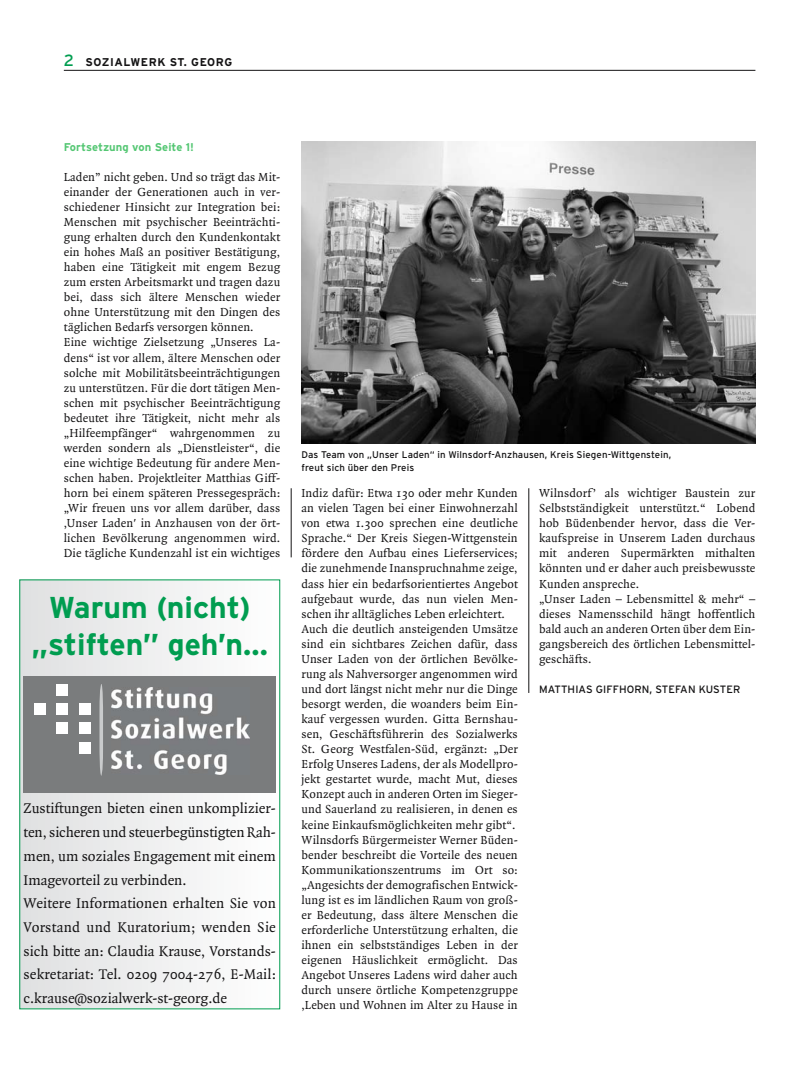
<style>
.page{position:relative;width:798px;height:1074px;background:#fff}
.page>*{position:absolute;margin:0;border:0;box-sizing:border-box;transform-origin:0 0}
.t1{font:700 30.12px/37.6px "Interstate";color:#009d50;text-align:center}
.t2{font:15.12px/23.8px "Quadraat";color:#141314}
.t3{font:12.5px/15px "Quadraat";letter-spacing:.01em;color:#141314}
.t4{font:700 11.25px "Interstate";letter-spacing:-.005em;color:#55c774}
.t5{font:700 11.25px "Interstate";letter-spacing:.05em;color:#141314}
.t6{font:10.62px "Interstate";letter-spacing:.01em;color:#141314}
.t7{font:9.75px/13.2px "Interstate";letter-spacing:.01em;color:#141314}
.s1{font-weight:400;font-size:16.25px;color:#009d50}
</style>
<div class="page">
<hr style="left:64px;top:70px;width:691px;height:1px;background:#141314">
<hr style="left:528px;top:488px;width:1px;height:205px;background:#141314">
<hr style="left:291px;top:488px;width:1px;height:69px;background:#141314">
<img style="left:301px;top:142px;width:454px;height:302px">
<div style="left:20px;top:580px;width:259px;height:429px;background:linear-gradient(to right,#dfdfe0,#fefefe)"></div>
<div style="left:24px;top:676px;width:252px;height:116px;background:#7a7c7d"></div>
<img style="left:112px;top:687px;width:137px;height:88px">
<div style="left:34px;top:703px;width:12px;height:12px;background:#fff"></div>
<div style="left:56px;top:703px;width:12px;height:12px;background:#fff"></div>
<div style="left:56px;top:684px;width:12px;height:12px;background:#fff"></div>
<div style="left:79px;top:703px;width:11px;height:12px;background:#fff"></div>
<div style="left:56px;top:722px;width:12px;height:12px;background:#fff"></div>
<div style="left:79px;top:722px;width:11px;height:12px;background:#fff"></div>
<div style="left:79px;top:741px;width:11px;height:12px;background:#fff"></div>
<svg style="left:99px;top:684px;width:4px;height:91px"></svg>
<p class="t5" style="left:64px;top:58px;width:170px"><span class="s1">2</span> SOZIALWERK ST. GEORG</p>
<p class="t4" style="left:64px;top:143px;width:132px">Fortsetzung von Seite 1!</p>
<p class="t3" style="left:64px;top:170px;width:218px">Laden” nicht geben. Und so trägt das Mit&shy;einander der Generationen auch in ver&shy;schiedener Hinsicht zur Integration bei:<br>Menschen mit psychischer Beeinträchti&shy;gung erhalten durch den Kundenkontakt ein hohes Maß an positiver Bestätigung, haben eine Tätigkeit mit engem Bezug zum ersten Arbeitsmarkt und tragen dazu bei, dass sich ältere Menschen wieder ohne Unterstützung mit den Dingen des täglichen Bedarfs versorgen können.<br>Eine wichtige Zielsetzung „Unseres La - dens“ ist vor allem, ältere Menschen oder solche mit Mobilitätsbeeinträchtigungen zu unterstützen. Für die dort tätigen Men&shy;schen mit psychischer Beeinträchtigung bedeutet ihre Tätigkeit, nicht mehr als „Hilfeempfänger“ wahrgenommen zu werden sondern als „Dienstleister“, die eine wichtige Bedeutung für andere Men&shy;schen haben. Projektleiter Matthias Giff&shy;horn bei einem späteren Pressegespräch: „Wir freuen uns vor allem darüber, dass ,Unser Laden' in Anzhausen von der ört&shy;lichen Bevölkerung angenommen wird.<br>Die tägliche Kundenzahl ist ein wichtiges</p>
<h1 class="t1" style="left:32px;top:590px;width:238px">Warum (nicht) „stiften” geh’n...</h1>
<p class="t2" style="left:24px;top:798px;width:254px">Zustiftungen bieten einen unkomplizier&shy;ten, sicheren und steuerbegünstigten Rah&shy;men, um soziales Engagement mit einem Image vorteil zu verbinden.<br>Weitere Informationen erhalten Sie von Vorstand und Kuratorium; wenden Sie sich bitte an: Claudia Krause, Vorstands&shy;sekretariat: Tel. 0209 7004-276, E-Mail: c.krause@sozialwerk-st-georg.de</p>
<p class="t7" style="left:301px;top:448px;width:371px">Das Team von „Unser Laden“ in Wilnsdorf-Anzhausen, Kreis Siegen-Wittgenstein, freut sich über den Preis</p>
<p class="t3" style="left:301px;top:486px;width:218px">Indiz dafür: Etwa 130 oder mehr Kunden an vielen Tagen bei einer Einwohnerzahl von etwa 1.300 sprechen eine deutliche Sprache.“ Der Kreis Siegen-Wittgenstein fördere den Aufbau eines Lieferservices; die zunehmende Inanspruchnahme zeige, dass hier ein bedarfsorientiertes Angebot aufgebaut wurde, das nun vielen Men&shy;schen ihr alltägliches Leben erleichtert.<br>Auch die deutlich ansteigenden Umsätze sind ein sichtbares Zeichen dafür, dass Unser Laden von der örtlichen Bevölke&shy;rung als Nahversorger angenommen wird und dort längst nicht mehr nur die Dinge besorgt werden, die woanders beim Ein&shy;kauf vergessen wurden. Gitta Bernshau&shy;sen, Geschäftsführerin des Sozialwerks St. Georg Westfalen-Süd, ergänzt: „Der Erfolg Unseres Ladens, der als Modellpro&shy;jekt gestartet wurde, macht Mut, dieses Konzept auch in anderen Orten im Sieger&shy;und Sauerland zu realisieren, in denen es keine Einkaufsmöglichkeiten mehr gibt“.<br>Wilnsdorfs Bürgermeister Werner Büden&shy;bender beschreibt die Vorteile des neuen Kommunikationszentrums im Ort so: „Angesichts der demografischen Entwick&shy;lung ist es im ländlichen Raum von groß&shy;er Bedeutung, dass ältere Menschen die erforderliche Unterstützung erhalten, die ihnen ein selbstständiges Leben in der eigenen Häuslichkeit ermöglicht. Das Angebot Unseres Ladens wird daher auch durch unsere örtliche Kompetenzgruppe ‚Leben und Wohnen im Alter zu Hause in</p>
<p class="t3" style="left:539px;top:486px;width:218px">Wilnsdorf ’ als wichtiger Baustein zur Selbstständigkeit unterstützt.“ Lobend hob Büdenbender hervor, dass die Ver&shy;kaufspreise in Unserem Laden durchaus mit anderen Supermärkten mithalten könnten und er daher auch preisbewusste Kunden anspreche.<br>„Unser Laden – Lebensmittel &amp; mehr“ – dieses Namensschild hängt hoffentlich bald auch an anderen Orten über dem Ein&shy;gangsbereich des örtlichen Lebensmittel&shy;geschäfts.</p>
<p class="t6" style="left:539px;top:685px;width:203px">MATTHIAS GIFFHORN, STEFAN KUSTER</p>
</div>
